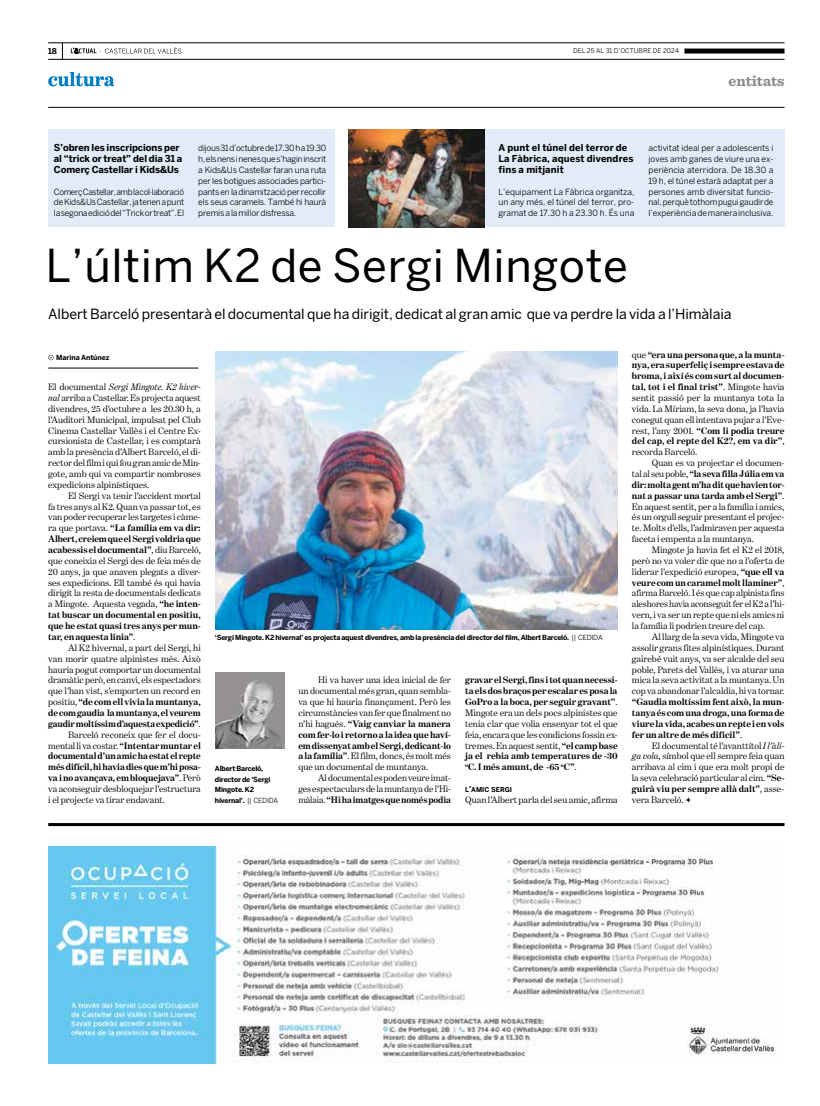
<style>
.page{position:relative;width:820px;height:1106px;background:#fff}
.page>*{position:absolute;margin:0;border:0;box-sizing:border-box;transform-origin:0 0}
.t1{font:45px "Benton Sans";letter-spacing:.015em;color:#000}
.t2{font:700 20px "Benton Modern One";letter-spacing:-.005em;color:#007dc1}
.t3{font:700 15px "Sentinel";letter-spacing:-.005em;color:#8c8886}
.t4{font:14px "Benton Sans";letter-spacing:-.005em;color:#000}
.t5{font:9.5px/10.9px "Benton Modern One";letter-spacing:-.005em;color:#000;text-align:justify}
.t6{font:700 9.5px/10.9px "Benton Modern One";letter-spacing:-.005em;color:#000;text-align:justify}
.t7{font:700 9.5px/10.9px "Benton Sans";letter-spacing:-.01em;color:#000}
.t8{font:700 9.5px/10.9px "Benton Sans";letter-spacing:.01em;color:#000}
.t9{font:8.5px/10.9px "Benton Sans";letter-spacing:-.02em;color:#000;text-align:justify}
.t10{font:700 8px "Benton Sans";color:#000}
.t11{font:700 7px/10.5px "Benton Sans";letter-spacing:-.03em;color:#000}
.t12{font:700 7px "Benton Sans";letter-spacing:-.01em;color:#000}
.t13{font:700 6.7px "Benton Sans";letter-spacing:-.005em;color:#000}
.t14{font:6.5px "Benton Sans";letter-spacing:.005em;color:#000}
.s1{font-weight:400}
.s2{font-weight:700}
.s3{font-style:italic}
.s4{font-size:8px}
</style>
<div class="page">
<svg style="left:62px;top:44px;width:1px;height:15px"></svg>
<hr style="left:48px;top:107px;width:736px;height:1px;background:#000">
<hr style="left:48px;top:43px;width:736px;height:1px;background:#000">
<hr style="left:48px;top:59px;width:736px;height:1px;background:#000">
<div style="left:684px;top:49px;width:100px;height:5px;background:#000"></div>
<svg style="left:71px;top:47px;width:110px;height:7px"></svg>
<hr style="left:48px;top:823px;width:736px;height:3px;background:#000">
<div style="left:48px;top:129px;width:286px;height:98px;background:#e1ecf8"></div>
<div style="left:484px;top:129px;width:300px;height:98px;background:#e1ecf8"></div>
<img style="left:348px;top:129px;width:136px;height:98px">
<img style="left:215px;top:351px;width:402px;height:278px">
<svg style="left:48px;top:355px;width:6px;height:5px"></svg>
<hr style="left:48px;top:368px;width:150px;height:1px;background:#000">
<svg style="left:685px;top:797px;width:5px;height:5px"></svg>
<img style="left:215px;top:672px;width:69px;height:76px">
<img style="left:48px;top:846px;width:728px;height:217px">
<p class="t10" style="left:48px;top:46px;width:10px">18</p>
<p class="t14" style="left:573px;top:47px;width:107px">DEL 25 AL 31 D’OCTUBRE DE 2024</p>
<h2 class="t2" style="left:48px;top:68px;width:68px">cultura</h2>
<h3 class="t3" style="left:728px;top:69px;width:57px">entitats</h3>
<p class="t8" style="left:498px;top:142px;width:136px">A punt el túnel del terror de<br>La Fàbrica, aquest divendres fins a mitjanit</p>
<p class="t7" style="left:54px;top:142px;width:130px">S’obren les inscripcions per al “trick or treat” del dia 31 a<br>Comerç Castellar i Kids&amp;Us</p>
<p class="t9" style="left:648px;top:142px;width:126px">activitat ideal per a adolescents i joves amb ganes de viure una ex&shy;periència aterridora. De 18.30 a 19 h, el túnel estarà adaptat per a persones amb diversitat funcio&shy;nal, perquè tothom pugui gaudir de l’experiència de manera inclusiva.</p>
<p class="t9" style="left:198px;top:142px;width:129px">dijous 31 d’octubre de 17.30 h a 19.30 h, els nens i nenes que s’hagin inscrit a Kids&amp;Us Castellar faran una ruta per les botigues associades partici&shy;pants en la dinamització per recollir els seus caramels. També hi haurà premis a la millor disfressa.</p>
<p class="t9" style="left:54px;top:186px;width:132px">Comerç Castellar, amb la col·laboració de Kids&amp;Us Castellar, ja tenen a punt la segona edició del “Trick or treat”. El</p>
<p class="t9" style="left:498px;top:186px;width:137px">L’equipament La Fàbrica organitza, un any més, el túnel del terror, pro&shy;gramat de 17.30 h a 23.30 h. És una</p>
<h1 class="t1" style="left:45px;top:239px;width:584px">L’últim K2 de Sergi Mingote</h1>
<h3 class="t4" style="left:48px;top:306px;width:684px">Albert Barceló presentarà el documental que ha dirigit, dedicat al gran amic que va perdre la vida a l’Himàlaia</h3>
<p class="t12" style="left:56px;top:353px;width:55px">Marina Antúnez</p>
<p class="t6" style="left:631px;top:349px;width:154px"><span class="s1">que</span> “era una persona que, a la munta&shy;nya, era superfeliç i sempre estava de broma, i així és com surt al documen&shy;tal, tot i el final trist”<span class="s1">. Mingote havia sentit passió per la muntanya tota la vida. La Míriam, la seva dona, ja l’havia conegut quan ell intentava pujar a l’Eve&shy;rest, l’any 2001.</span> “Com li podia treure del cap, el repte del K2?, em va dir”<span class="s1">, recorda Barceló.</span></p>
<p class="t5" style="left:631px;top:457px;width:154px;text-indent:20px">Quan es va projectar el documen&shy;tal al seu poble, <span class="s2">“la seva filla Júlia em va dir: molta gent m’ha dit que havien tor&shy;nat a passar una tarda amb el Sergi”</span>.<br>En aquest sentit, per a la família i amics, és un orgull seguir presentant el projec&shy;te. Molts d’ells, l’admiraven per aquesta faceta i empenta a la muntanya.</p>
<p class="t5" style="left:631px;top:544px;width:154px;text-indent:20px">Mingote ja havia fet el K2 el 2018, però no va voler dir que no a l’oferta de liderar l’expedició europea, <span class="s2">“que ell va veure com un caramel molt llaminer”</span>, afirma Barceló. I és que cap alpinista fins aleshores havia aconseguit fer el K2 a l’hi&shy;vern, i va ser un repte que ni els amics ni la família li podrien treure del cap.</p>
<p class="t5" style="left:631px;top:631px;width:154px;text-indent:20px">Al llarg de la seva vida, Mingote va assolir grans fites alpinístiques. Durant gairebé vuit anys, va ser alcalde del seu poble, Parets del Vallès, i va aturar una mica la seva activitat a la muntanya. Un cop va abandonar l’alcaldia, hi va tornar.</p>
<p class="t6" style="left:631px;top:696px;width:154px">“Gaudia moltíssim fent això, la mun&shy;tanya és com una droga, una forma de viure la vida, acabes un repte i en vols fer un altre de més difícil”<span class="s1">.</span></p>
<p class="t5" style="left:631px;top:739px;width:154px;text-indent:20px">El documental té l’avanttítol <span class="s3">I l’àli&shy;ga vola</span>, símbol que ell sempre feia quan arribava al cim i que era molt propi de la seva celebració particular al cim. <span class="s2">“Se&shy;guirà viu per sempre allà dalt”</span>, asse&shy;vera Barceló.</p>
<p class="t5" style="left:48px;top:381px;width:154px">El documental <span class="s3">Sergi Mingote. K2 hiver&shy;nal</span> arriba a Castellar. Es projecta aquest divendres, 25 d’octubre a les 20.30 h, a l’Auditori Municipal, impulsat pel Club Cinema Castellar Vallès i el Centre Ex&shy;cursionista de Castellar, i es comptarà amb la presència d’Albert Barceló, el di&shy;rector del film i qui fou gran amic de Min&shy;gote, amb qui va compartir nombroses expedicions alpinístiques.</p>
<p class="t5" style="left:48px;top:490px;width:154px;text-indent:20px">El Sergi va tenir l’accident mortal fa tres anys al K2. Quan va passar tot, es van poder recuperar les targetes i càme&shy;ra que portava. <span class="s2">“La família em va dir:<br>Albert, creiem que el Sergi voldria que acabessis el documental”</span>, diu Barceló, que coneixia el Sergi des de feia més de 20 anys, ja que anaven plegats a diver&shy;ses expedicions. Ell també és qui havia dirigit la resta de documentals dedicats a Mingote. Aquesta vegada, <span class="s2">“he inten&shy;tat buscar un documental en positiu, que he estat quasi tres anys per mun&shy;tar, en aquesta línia”</span>.</p>
<p class="t5" style="left:68px;top:642px;width:134px">Al K2 hivernal, a part del Sergi, hi</p>
<p class="t5" style="left:48px;top:653px;width:154px">van morir quatre alpinistes més. Això</p>
<p class="t5" style="left:48px;top:663px;width:154px">hauria pogut comportar un documental</p>
<p class="t5" style="left:48px;top:674px;width:154px">dramàtic però, en canvi, els espectadors</p>
<p class="t5" style="left:48px;top:685px;width:154px">que l’han vist, s’emporten un record en</p>
<p class="t6" style="left:48px;top:696px;width:154px"><span class="s1">positiu,</span> “de com ell vivia la muntanya,</p>
<p class="t6" style="left:48px;top:707px;width:154px">de com gaudia la muntanya, el veurem</p>
<p class="t6" style="left:48px;top:718px;width:154px">gaudir moltíssim d’aquesta expedició”<span class="s1">.</span></p>
<p class="t5" style="left:68px;top:729px;width:134px">Barceló reconeix que fer el docu-</p>
<p class="t5" style="left:48px;top:739px;width:154px">mental li va costar. <span class="s2">“Intentar muntar el</span></p>
<p class="t6" style="left:48px;top:750px;width:154px">documental d’un amic ha estat el repte</p>
<p class="t6" style="left:48px;top:761px;width:154px">més difícil, hi havia dies que m’hi posa-</p>
<p class="t6" style="left:48px;top:772px;width:154px">va i no avançava, em bloquejava”<span class="s1">. Però</span></p>
<p class="t5" style="left:48px;top:783px;width:154px">va aconseguir desbloquejar l’estructura</p>
<p class="t5" style="left:48px;top:794px;width:118px">i el projecte va tirar endavant.</p>
<p class="t11" style="left:215px;top:632px;width:389px">‘Sergi Mingote. K2 hivernal’ es projecta aquest divendres, amb la presència del director del film, Albert Barceló. <span class="s1">|| CEDIDA</span></p>
<p class="t6" style="left:465px;top:674px;width:154px">gravar el Sergi, fins i tot quan necessi&shy;ta els dos braços per escalar es posa la GoPro a la boca, per seguir gravant”<span class="s1">.<br>Mingote era un dels pocs alpinistes que tenia clar que volia ensenyar tot el que feia, encara que les condicions fossin ex&shy;tremes. En aquest sentit,</span> “el camp base ja el rebia amb temperatures de -30 <sup>o</sup>C. I més amunt, de -65 <sup>o</sup>C”<span class="s1">.</span></p>
<p class="t13" style="left:465px;top:785px;width:48px">L<span class="s4">’</span>AMIC SERGI</p>
<p class="t5" style="left:465px;top:794px;width:154px">Quan l’Albert parla del seu amic, afirma</p>
<p class="t5" style="left:298px;top:674px;width:154px;text-indent:20px">Hi va haver una idea inicial de fer un documental més gran, quan sembla&shy;va que hi hauria finançament. Però les circumstàncies van fer que finalment no n’hi hagués. <span class="s2">“Vaig canviar la manera com fer-lo i retorno a la idea que haví&shy;em dissenyat amb el Sergi, dedicant-lo a la família”</span>. El film, doncs, és molt més que un documental de muntanya.</p>
<p class="t5" style="left:298px;top:772px;width:154px;text-indent:20px">Al documental es poden veure imat&shy;ges espectaculars de la muntanya de l’Hi&shy;màlaia. <span class="s2">“Hi ha imatges que només podia</span></p>
<p class="t11" style="left:215px;top:763px;width:65px">Albert Barceló, director de ‘Sergi<br>Mingote. K2 hivernal’. <span class="s1">|| CEDIDA</span></p>
</div>
